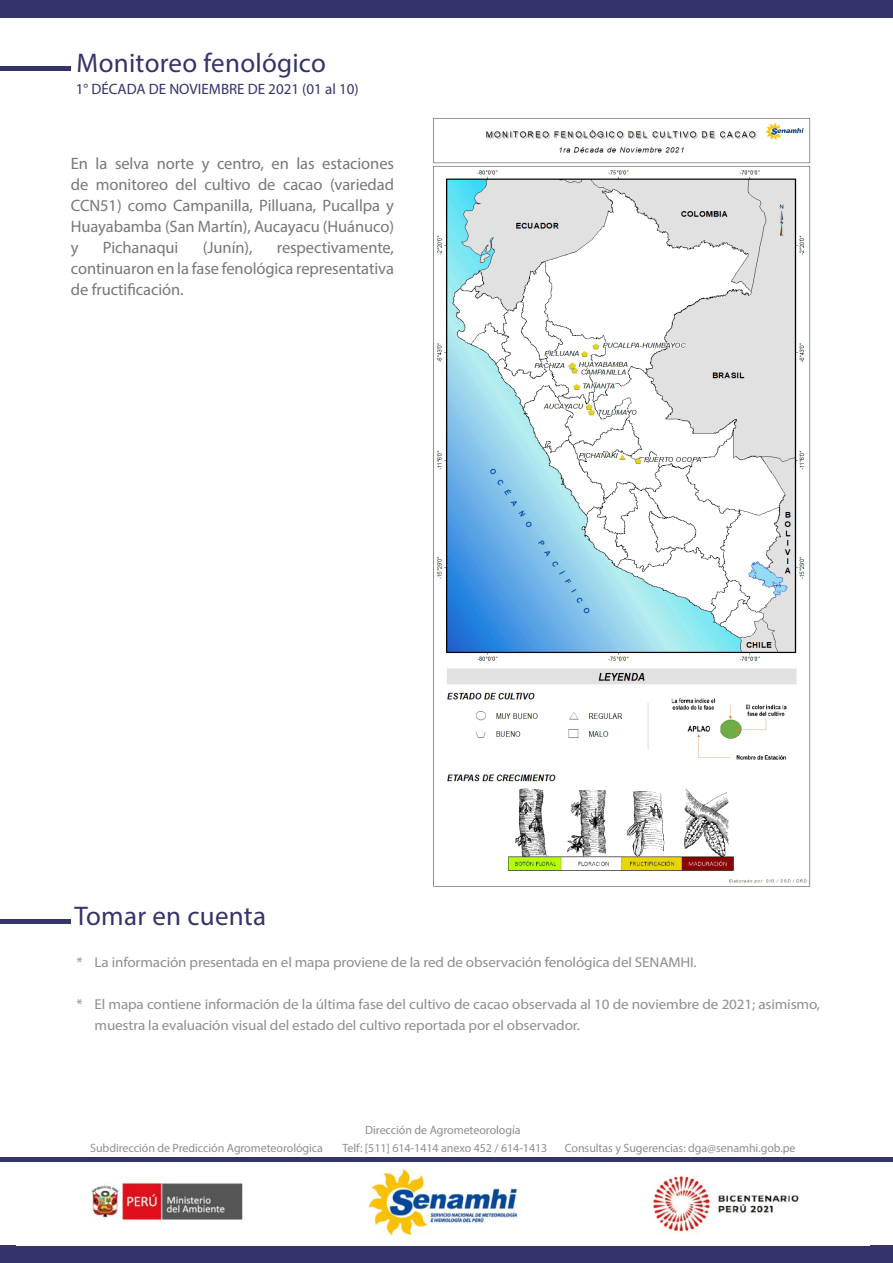
<style>
.page{position:relative;width:893px;height:1263px;background:#fff}
.page>*{position:absolute;margin:0;border:0;box-sizing:border-box;transform-origin:0 0}
.t1{font:27px "Myriad Pro";letter-spacing:.01em;color:#34336a}
.t2{font:16.5px/21px "Myriad Pro";letter-spacing:-.005em;color:#787778;text-align:justify}
.t3{font:15px "Myriad Pro";color:#34336a}
.t4{font:14.25px/21px "Myriad Pro";letter-spacing:-.01em;color:#8f8e8f;scale:1.06 1}
.t5{font:12px "Myriad Pro";letter-spacing:-.005em;color:#8f8e8f}
</style>
<div class="page">
<hr style="left:0;top:1158px;width:893px;height:4px;background:#34336a">
<img style="left:433px;top:118px;width:378px;height:769px">
<div style="left:0;top:1245px;width:893px;height:18px;background:#34336a"></div>
<hr style="left:0;top:66px;width:70px;height:4px;background:#34336a">
<div style="left:0;top:919px;width:70px;height:5px;background:#34336a"></div>
<div style="left:0;top:0;width:893px;height:18px;background:#34336a"></div>
<img style="left:92px;top:1165px;width:707px;height:71px">
<h1 class="t1" style="left:77px;top:47px;width:251px">Monitoreo fenológico</h1>
<p class="t3" style="left:76px;top:80px;width:284px">1° DÉCADA DE NOVIEMBRE DE 2021 (01 al 10)</p>
<p class="t2" style="left:71px;top:153px;width:325px">En la selva norte y centro, en las estaciones de monitoreo del cultivo de cacao (variedad CCN51) como Campanilla, Pilluana, Pucallpa y Huayabamba (San Martín), Aucayacu (Huánuco) y</p>
<p class="t2" style="left:103px;top:237px;width:77px">Pichanaqui</p>
<p class="t2" style="left:203px;top:237px;width:51px">(Junín),</p>
<p class="t2" style="left:71px;top:237px;width:325px;text-indent:206px">respectivamente, continuaron en la fase fenológica representativa de fructificación.</p>
<h1 class="t1" style="left:74px;top:900px;width:193px">Tomar en cuenta</h1>
<p class="t4" style="left:77px;top:952px;width:587px">* La información presentada en el mapa proviene de la red de observación fenológica del SENAMHI.</p>
<p class="t4" style="left:95px;top:994px;width:686px;text-indent:-18px">* El mapa contiene información de la última fase del cultivo de cacao observada al 10 de noviembre de 2021; asimismo, muestra la evaluación visual del estado del cultivo reportada por el observador.</p>
<p class="t5" style="left:365px;top:1123px;width:157px">Dirección de Agrometeorología</p>
<p class="t5" style="left:90px;top:1140px;width:234px">Subdirección de Predicción Agrometeorológica</p>
<p class="t5" style="left:342px;top:1140px;width:206px">Telf: [511] 614-1414 anexo 452 / 614-1413</p>
<p class="t5" style="left:565px;top:1140px;width:232px">Consultas y Sugerencias: dga@senamhi.gob.pe</p>
</div>
